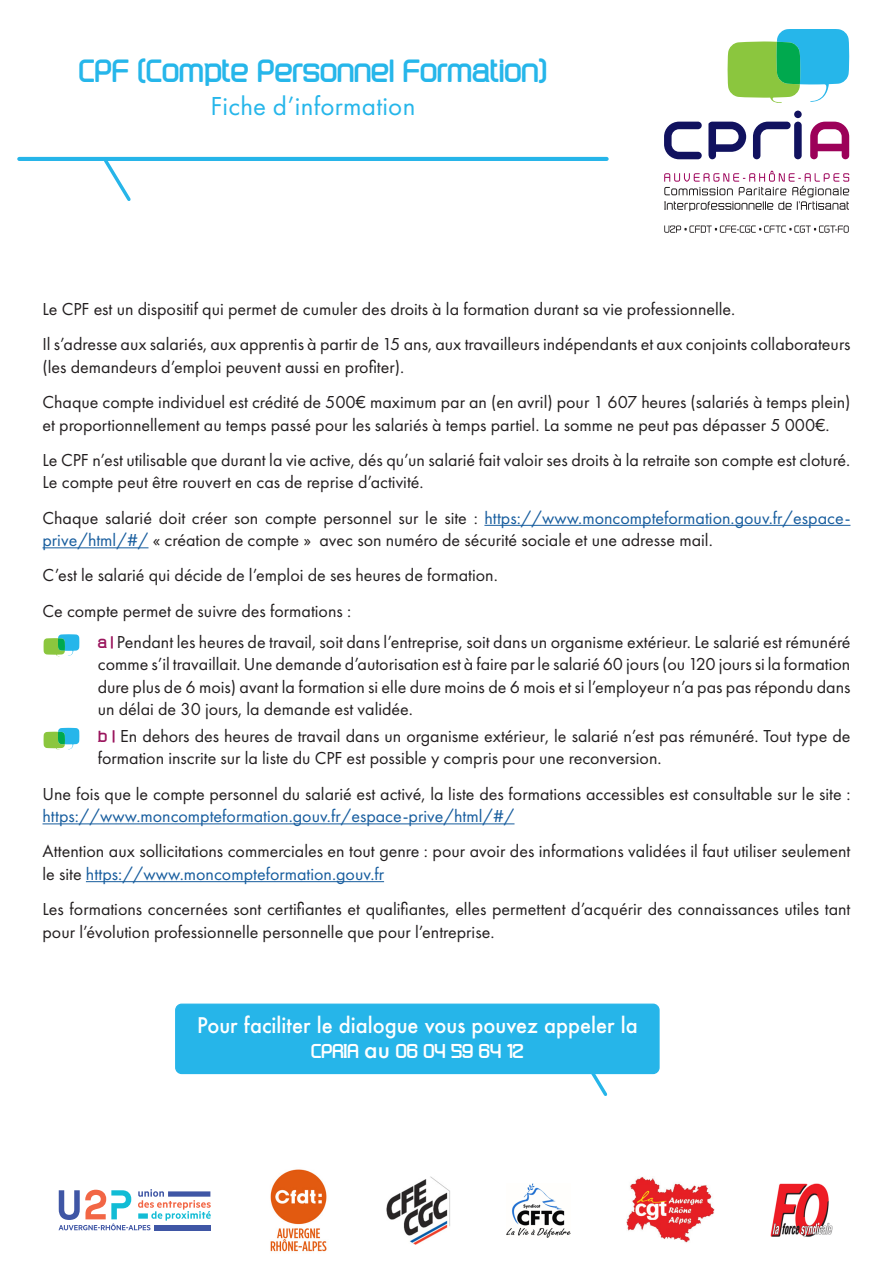
<style>
.page{position:relative;width:893px;height:1263px;background:#fff}
.page>*{position:absolute;margin:0;border:0;box-sizing:border-box;transform-origin:0 0}
.t1{font:700 36px "Distilla";color:#26b6ea}
.t2{font:27px "Futura PT";letter-spacing:.01em;color:#26b6ea}
.t3{font:700 22.5px "Distilla";color:#fff}
.t4{font:500 21px "Futura";color:#fff;scale:.95 1}
.t5{font:18px/22.5px "Futura PT";color:#231f20}
.s1{color:#175d9e}
.s2{font-family:"Distilla";font-weight:700;color:#9a155d}
.s3{font-family:"Futura";font-weight:500}
</style>
<div class="page">
<div style="left:794px;top:111px;width:8px;height:7px;background:#11125f;border-radius:50%"></div>
<svg style="left:664px;top:122px;width:38px;height:37px"></svg>
<svg style="left:708px;top:122px;width:38px;height:37px"></svg>
<svg style="left:753px;top:122px;width:38px;height:37px"></svg>
<div style="left:794px;top:122px;width:8px;height:37px;background:#11125f;border-radius:4px"></div>
<svg style="left:810px;top:122px;width:39px;height:37px"></svg>
<svg style="left:728px;top:30px;width:121px;height:73px"></svg>
<svg style="left:664px;top:225px;width:185px;height:8px"></svg>
<svg style="left:664px;top:170px;width:185px;height:41px"></svg>
<hr style="left:19px;top:157px;width:588px;height:4px;background:#26b5e9">
<svg style="left:101px;top:156px;width:33px;height:45px"></svg>
<svg style="left:59px;top:1189px;width:152px;height:41px"></svg>
<img style="left:770px;top:1183px;width:63px;height:55px">
<img style="left:626px;top:1177px;width:88px;height:66px">
<img style="left:506px;top:1183px;width:65px;height:54px">
<img style="left:386px;top:1177px;width:64px;height:67px">
<img style="left:270px;top:1169px;width:57px;height:83px">
<div style="left:176px;top:1004px;width:483px;height:69px;background:#26b5e9;border-radius:6px"></div>
<div style="left:175px;top:1003px;width:485px;height:71px;border:1px solid #26b5e9;border-radius:6px"></div>
<svg style="left:577px;top:1072px;width:33px;height:24px"></svg>
<hr style="left:484px;top:525px;width:366px;height:1px;background:#175d9e">
<hr style="left:43px;top:547px;width:106px;height:1px;background:#175d9e">
<hr style="left:43px;top:823px;width:471px;height:1px;background:#175d9e">
<hr style="left:86px;top:881px;width:298px;height:1px;background:#175d9e">
<svg style="left:44px;top:728px;width:35px;height:22px"></svg>
<svg style="left:44px;top:634px;width:35px;height:22px"></svg>
<p class="t1" style="left:79px;top:51px;width:470px">CPF (Compte Personnel Formation)</p>
<p class="t2" style="left:210px;top:90px;width:206px">Fiche d’information</p>
<p class="t5" style="left:43px;top:298px;width:694px">Le CPF est un dispositif qui permet de cumuler des droits à la formation durant sa vie professionnelle.</p>
<p class="t5" style="left:43px;top:333px;width:809px">Il s’adresse aux salariés, aux apprentis à partir de 15 ans, aux travailleurs indépendants et aux conjoints collaborateurs (les demandeurs d’emploi peuvent aussi en profiter).</p>
<p class="t5" style="left:43px;top:391px;width:809px">Chaque compte individuel est crédité de 500€ maximum par an (en avril) pour 1 607 heures (salariés à temps plein) et proportionnellement au temps passé pour les salariés à temps partiel. La somme ne peut pas dépasser 5 000€.</p>
<p class="t5" style="left:43px;top:448px;width:809px">Le CPF n’est utilisable que durant la vie active, dés qu’un salarié fait valoir ses droits à la retraite son compte est cloturé.<br>Le compte peut être rouvert en cas de reprise d’activité.</p>
<p class="t5" style="left:43px;top:506px;width:809px">Chaque salarié doit créer son compte personnel sur le site : <span class="s1">https://www.moncompteformation.gouv.fr/espace&shy;prive/html/#/</span> « création de compte » avec son numéro de sécurité sociale et une adresse mail.</p>
<p class="t5" style="left:43px;top:564px;width:457px">C’est le salarié qui décide de l’emploi de ses heures de formation.</p>
<p class="t5" style="left:43px;top:599px;width:310px">Ce compte permet de suivre des formations :</p>
<p class="t5" style="left:98px;top:630px;width:754px;text-align:justify"><span class="s2">a |</span> Pendant les heures de travail, soit dans l’entreprise, soit dans un organisme extérieur. Le salarié est rémunéré comme s’il travaillait. Une demande d’autorisation est à faire par le salarié 60 jours (ou 120 jours si la formation dure plus de 6 mois) avant la formation si elle dure moins de 6 mois et si l’employeur n’a pas pas répondu dans un délai de 30 jours, la demande est validée.</p>
<p class="t5" style="left:98px;top:724px;width:754px"><span class="s2">b |</span> En dehors des heures de travail dans un organisme extérieur, le salarié n’est pas rémunéré. Tout type de formation inscrite sur la liste du CPF est possible y compris pour une reconversion.</p>
<p class="t5" style="left:43px;top:782px;width:809px">Une fois que le compte personnel du salarié est activé, la liste des formations accessibles est consultable sur le site : <span class="s1">https://www.moncompteformation.gouv.fr/espace-prive/html/#/</span></p>
<p class="t5" style="left:43px;top:840px;width:809px">Attention aux sollicitations commerciales en tout genre : pour avoir des informations validées il faut utiliser seulement le site <span class="s1">https://www.moncompteformation.gouv.fr</span></p>
<p class="t5" style="left:43px;top:898px;width:809px">Les formations concernées sont certifiantes et qualifiantes, elles permettent d’acquérir des connaissances utiles tant pour l’évolution professionnelle personnelle que pour l’entreprise.</p>
<p class="t4" style="left:197px;top:1011px;width:465px">Pour faciliter le dialogue vous pouvez appeler la</p>
<p class="t3" style="left:311px;top:1039px;width:214px">CPRIA <span class="s3">au</span> 06 04 59 64 12</p>
</div>
